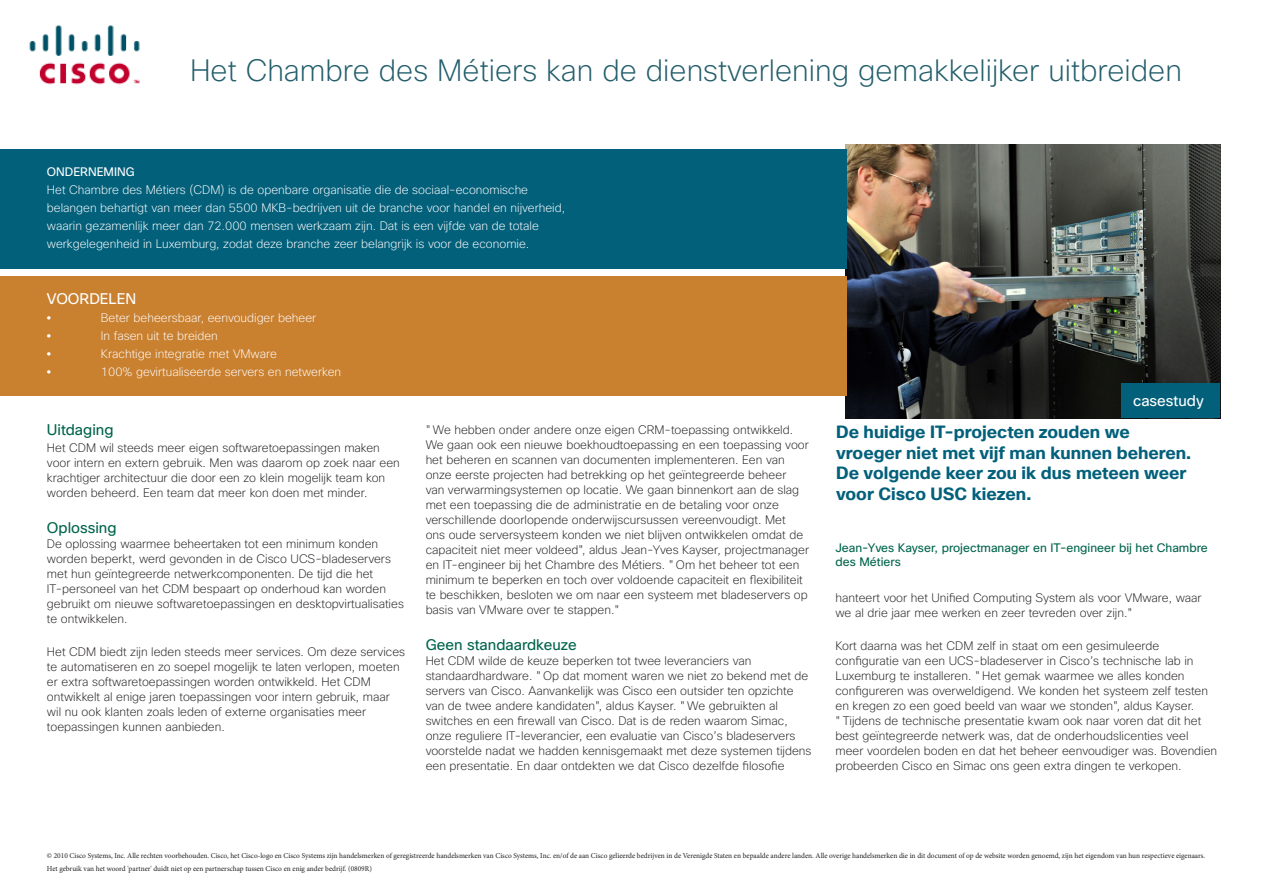
<style>
.page{position:relative;width:1263px;height:893px;background:#fff}
.page>*{position:absolute;margin:0;border:0;box-sizing:border-box;transform-origin:0 0}
.t1{font:200 30px "Cisco Sans";color:#225e6b}
.t2{font:700 17.25px/20.7px "Cisco Sans";color:#03607b}
.t3{font:15px "Cisco Sans";color:#00644b}
.t4{font:15px "Cisco Sans";color:#fff}
.t5{font:200 12px/15px "Cisco Sans";color:#231f20}
.t6{font:200 12px/18px "Cisco Sans";color:#fff}
.t7{font:12px/14.4px "Cisco Sans";color:#00644b}
.t8{font:12px "Cisco Sans";color:#fff}
.t9{font:700 12px "Arial";color:#fff}
.t10{font:7.5px/12.8px "Minion Pro";color:#231f20}
</style>
<div class="page">
<img style="left:29px;top:25px;width:111px;height:60px">
<img style="left:846px;top:145px;width:374px;height:274px">
<div style="left:0;top:149px;width:847px;height:119px;background:#03607b"></div>
<div style="left:0;top:277px;width:846px;height:119px;background:#c9802f"></div>
<div style="left:1121px;top:383px;width:99px;height:34px;background:#03607b"></div>
<h1 class="t1" style="left:190px;top:51px;width:993px">Het Chambre des Métiers kan de dienstverlening gemakkelijker uitbreiden</h1>
<p class="t8" style="left:47px;top:164px;width:89px">ONDERNEMING</p>
<p class="t6" style="left:47px;top:180px;width:520px">Het Chambre des Métiers (CDM) is de openbare organisatie die de sociaal-economische belangen behartigt van meer dan 5500 MKB-bedrijven uit de branche voor handel en nijverheid, waarin gezamenlijk meer dan 72.000 mensen werkzaam zijn. Dat is een vijfde van de totale werkgelegenheid in Luxemburg, zodat deze branche zeer belangrijk is voor de economie.</p>
<p class="t4" style="left:47px;top:289px;width:91px">VOORDELEN</p>
<p class="t9" style="left:47px;top:310px;width:6px">•</p>
<p class="t6" style="left:101px;top:309px;width:217px">Beter beheersbaar, eenvoudiger beheer</p>
<p class="t9" style="left:47px;top:328px;width:6px">•</p>
<p class="t6" style="left:101px;top:327px;width:118px">In fasen uit te breiden</p>
<p class="t9" style="left:47px;top:346px;width:6px">•</p>
<p class="t6" style="left:101px;top:345px;width:177px">Krachtige integratie met VMware</p>
<p class="t9" style="left:47px;top:364px;width:6px">•</p>
<p class="t6" style="left:101px;top:363px;width:242px">100% gevirtualiseerde servers en netwerken</p>
<p class="t3" style="left:47px;top:420px;width:68px">Uitdaging</p>
<p class="t5" style="left:47px;top:440px;width:354px">Het CDM wil steeds meer eigen softwaretoepassingen maken voor intern en extern gebruik. Men was daarom op zoek naar een krachtiger architectuur die door een zo klein mogelijk team kon worden beheerd. Een team dat meer kon doen met minder.</p>
<p class="t3" style="left:47px;top:518px;width:71px">Oplossing</p>
<p class="t5" style="left:47px;top:536px;width:359px">De oplossing waarmee beheertaken tot een minimum konden worden beperkt, werd gevonden in de Cisco UCS-bladeservers met hun geïntegreerde netwerkcomponenten. De tijd die het IT-personeel van het CDM bespaart op onderhoud kan worden gebruikt om nieuwe softwaretoepassingen en desktopvirtualisaties te ontwikkelen.</p>
<p class="t5" style="left:47px;top:644px;width:360px">Het CDM biedt zijn leden steeds meer services. Om deze services te automatiseren en zo soepel mogelijk te laten verlopen, moeten er extra softwaretoepassingen worden ontwikkeld. Het CDM ontwikkelt al enige jaren toepassingen voor intern gebruik, maar wil nu ook klanten zoals leden of externe organisaties meer toepassingen kunnen aanbieden.</p>
<p class="t5" style="left:426px;top:422px;width:385px">"We hebben onder andere onze eigen CRM-toepassing ontwikkeld.<br>We gaan ook een nieuwe boekhoudtoepassing en een toepassing voor het beheren en scannen van documenten implementeren. Een van onze eerste projecten had betrekking op het geïntegreerde beheer<br>van verwarmingsystemen op locatie. We gaan binnenkort aan de slag met een toepassing die de administratie en de betaling voor onze verschillende doorlopende onderwijscursussen vereenvoudigt. Met<br>ons oude serversysteem konden we niet blijven ontwikkelen omdat de capaciteit niet meer voldeed", aldus Jean-Yves Kayser, projectmanager en IT-engineer bij het Chambre des Métiers. "Om het beheer tot een minimum te beperken en toch over voldoende capaciteit en flexibiliteit te beschikken, besloten we om naar een systeem met bladeservers op basis van VMware over te stappen."</p>
<p class="t3" style="left:426px;top:635px;width:153px">Geen standaardkeuze</p>
<p class="t5" style="left:426px;top:653px;width:387px">Het CDM wilde de keuze beperken tot twee leveranciers van standaardhardware. "Op dat moment waren we niet zo bekend met de servers van Cisco. Aanvankelijk was Cisco een outsider ten opzichte van de twee andere kandidaten", aldus Kayser. "We gebruikten al switches en een firewall van Cisco. Dat is de reden waarom Simac, onze reguliere IT-leverancier, een evaluatie van Cisco’s bladeservers voorstelde nadat we hadden kennisgemaakt met deze systemen tijdens een presentatie. En daar ontdekten we dat Cisco dezelfde filosofie</p>
<p class="t4" style="left:1133px;top:391px;width:72px">casestudy</p>
<h2 class="t2" style="left:836px;top:422px;width:357px">De huidige IT-projecten zouden we vroeger niet met vijf man kunnen beheren.<br>De volgende keer zou ik dus meteen weer voor Cisco USC kiezen.</h2>
<p class="t7" style="left:835px;top:540px;width:374px">Jean-Yves Kayser, projectmanager en IT-engineer bij het Chambre des Métiers</p>
<p class="t5" style="left:835px;top:590px;width:368px">hanteert voor het Unified Computing System als voor VMware, waar we al drie jaar mee werken en zeer tevreden over zijn."</p>
<p class="t5" style="left:835px;top:638px;width:383px">Kort daarna was het CDM zelf in staat om een gesimuleerde configuratie van een UCS-bladeserver in Cisco’s technische lab in Luxemburg te installeren. "Het gemak waarmee we alles konden configureren was overweldigend. We konden het systeem zelf testen en kregen zo een goed beeld van waar we stonden", aldus Kayser. "Tijdens de technische presentatie kwam ook naar voren dat dit het best geïntegreerde netwerk was, dat de onderhoudslicenties veel meer voordelen boden en dat het beheer eenvoudiger was. Bovendien probeerden Cisco en Simac ons geen extra dingen te verkopen.</p>
<p class="t10" style="left:47px;top:849px;width:1160px">© 2010 Cisco Systems, Inc. Alle rechten voorbehouden. Cisco, het Cisco-logo en Cisco Systems zijn handelsmerken of geregistreerde handelsmerken van Cisco Systems, Inc. en/of de aan Cisco gelieerde bedrijven in de Verenigde Staten en bepaalde andere landen. Alle overige handelsmerken die in dit document of op de website worden genoemd, zijn het eigendom van hun respectieve eigenaars.<br>Het gebruik van het woord 'partner' duidt niet op een partnerschap tussen Cisco en enig ander bedrijf. (0809R)</p>
</div>
